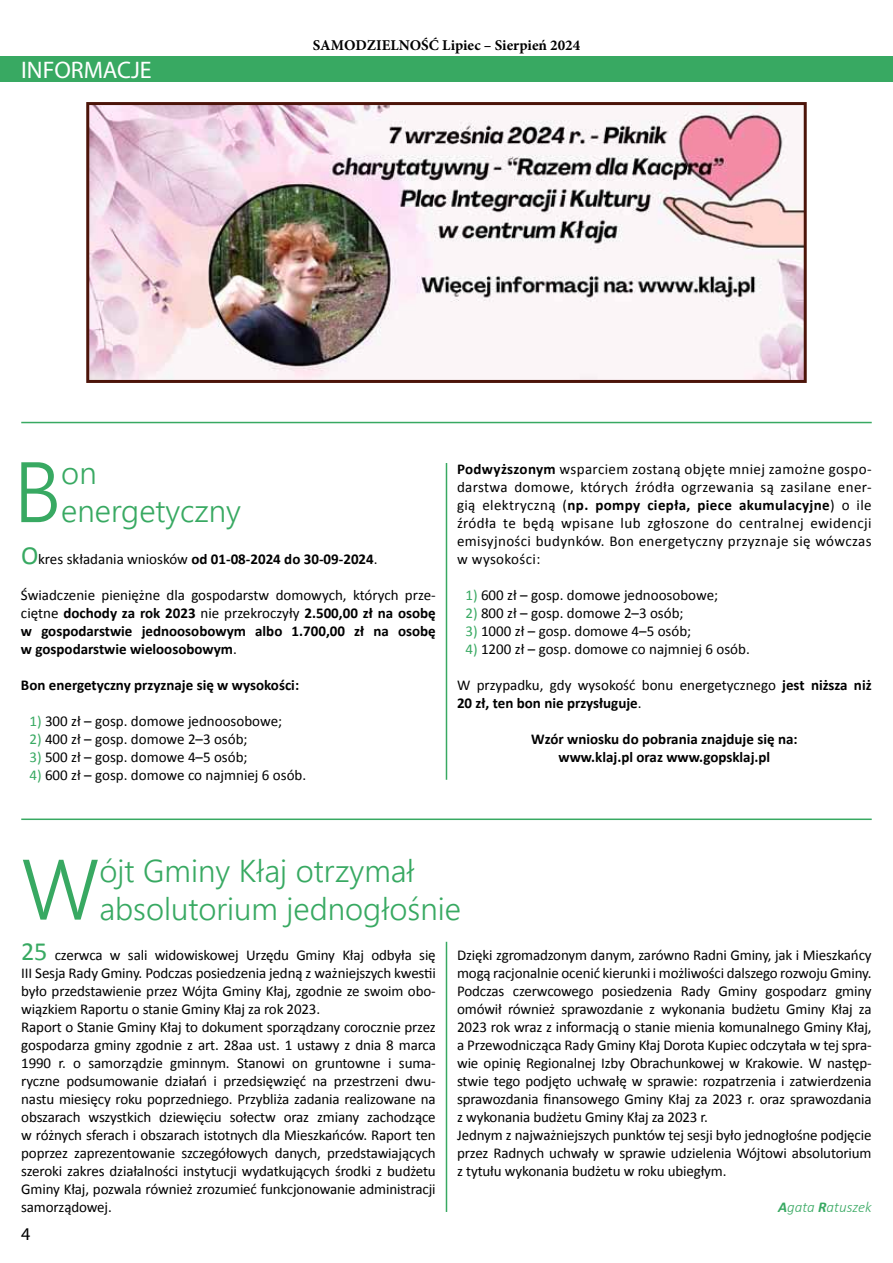
<style>
.page{position:relative;width:893px;height:1263px;background:#fff}
.page>*{position:absolute;margin:0;border:0;box-sizing:border-box;transform-origin:0 0}
.t1{font:300 85.5px "Segoe UI";color:#38a962}
.t2{font:300 31.5px/37.8px "Segoe UI";color:#38a962}
.t3{font:24px "Myriad Pro";color:#fff}
.t4{font:18px "Myriad Pro";color:#000}
.t5{font:15px/18px "Calibri";letter-spacing:-.01em;color:#000}
.t6{font:700 15px/18px "Calibri";color:#000;text-align:justify}
.t7{font:700 15px "Minion Pro";color:#000}
.t8{font:italic 300 15px "Calibri";color:#38a962}
.s1{font-weight:400;font-size:26.25px;color:#38a962}
.s2{font-weight:400}
.s3{color:#38a962}
.s4{font-weight:700}
.s5{font-size:26.25px;color:#38a962}
</style>
<div class="page">
<div style="left:0;top:56px;width:893px;height:26px;background:#38a962"></div>
<hr style="left:446px;top:942px;width:1px;height:270px;background:#38a962">
<hr style="left:446px;top:463px;width:1px;height:317px;background:#38a962">
<hr style="left:21px;top:422px;width:851px;height:1px;background:#38a962">
<hr style="left:21px;top:818px;width:851px;height:2px;background:#38a962">
<img style="left:90px;top:106px;width:713px;height:273px">
<div style="left:86px;top:102px;width:721px;height:281px;border:3px solid #4c1409"></div>
<h3 class="t3" style="left:21px;top:55px;width:132px">INFORMACJE</h3>
<p class="t7" style="left:313px;top:35px;width:269px">SAMODZIELNOŚĆ Lipiec – Sierpień 2024</p>
<h1 class="t1" style="left:14px;top:423px;width:49px">B</h1>
<h2 class="t2" style="left:61px;top:453px;width:181px">on energetyczny</h2>
<p class="t6" style="left:21px;top:550px;width:358px"><span class="s1">O</span><span class="s2">kres składania wniosków</span> od 01-08-2024 do 30-09-2024<span class="s2">.</span></p>
<p class="t6" style="left:21px;top:586px;width:416px"><span class="s2">Świadczenie pieniężne dla gospodarstw domowych, których prze&shy;ciętne</span> dochody za rok 2023 <span class="s2">nie przekroczyły</span> 2.500,00 zł na osobę w gospodarstwie jednoosobowym albo 1.700,00 zł na osobę w gospodarstwie wieloosobowym<span class="s2">.</span></p>
<p class="t6" style="left:21px;top:676px;width:280px">Bon energetyczny przyznaje się w wysokości:</p>
<p class="t5" style="left:30px;top:712px;width:254px"><span class="s3">1)</span> 300 zł – gosp. domowe jednoosobowe;</p>
<p class="t5" style="left:30px;top:730px;width:220px"><span class="s3">2)</span> 400 zł – gosp. domowe 2–3 osób;</p>
<p class="t5" style="left:30px;top:748px;width:220px"><span class="s3">3)</span> 500 zł – gosp. domowe 4–5 osób;</p>
<p class="t5" style="left:30px;top:766px;width:278px"><span class="s3">4)</span> 600 zł – gosp. domowe co najmniej 6 osób.</p>
<p class="t5" style="left:457px;top:460px;width:416px;text-align:justify"><span class="s4">Podwyższonym</span> wsparciem zostaną objęte mniej zamożne gospo&shy;darstwa domowe, których źródła ogrzewania są zasilane ener&shy;gią elektryczną (<span class="s4">np. pompy ciepła, piece akumulacyjne</span>) o ile źródła te będą wpisane lub zgłoszone do centralnej ewidencji emisyjności budynków. Bon energetyczny przyznaje się wówczas w wysokości:</p>
<p class="t5" style="left:465px;top:586px;width:254px"><span class="s3">1)</span> 600 zł – gosp. domowe jednoosobowe;</p>
<p class="t5" style="left:465px;top:604px;width:220px"><span class="s3">2)</span> 800 zł – gosp. domowe 2–3 osób;</p>
<p class="t5" style="left:465px;top:622px;width:227px"><span class="s3">3)</span> 1000 zł – gosp. domowe 4–5 osób;</p>
<p class="t5" style="left:465px;top:640px;width:286px"><span class="s3">4)</span> 1200 zł – gosp. domowe co najmniej 6 osób.</p>
<p class="t5" style="left:457px;top:676px;width:416px">W przypadku, gdy wysokość bonu energetycznego <span class="s4">jest niższa niż<br>20 zł, ten bon nie przysługuje</span>.</p>
<p class="t6" style="left:531px;top:730px;width:268px;text-align:center">Wzór wniosku do pobrania znajduje się na: www.klaj.pl oraz www.gopsklaj.pl</p>
<h1 class="t1" style="left:21px;top:820px;width:80px">W</h1>
<h2 class="t2" style="left:99px;top:851px;width:363px">ójt Gminy Kłaj otrzymał absolutorium jednogłośnie</h2>
<p class="t5" style="left:21px;top:946px;width:416px"><span class="s5">25</span> czerwca w sali widowiskowej Urzędu Gminy Kłaj odbyła się III Sesja Rady Gminy. Podczas posiedzenia jedną z ważniejszych kwestii było przedstawienie przez Wójta Gminy Kłaj, zgodnie ze swoim obo&shy;wiązkiem Raportu o stanie Gminy Kłaj za rok 2023.<br>Raport o Stanie Gminy Kłaj to dokument sporządzany corocznie przez gospodarza gminy zgodnie z art. 28aa ust. 1 ustawy z dnia 8 marca 1990 r. o samorządzie gminnym. Stanowi on gruntowne i suma&shy;ryczne podsumowanie działań i przedsięwzięć na przestrzeni dwu&shy;nastu miesięcy roku poprzedniego. Przybliża zadania realizowane na obszarach wszystkich dziewięciu sołectw oraz zmiany zachodzące w różnych sferach i obszarach istotnych dla Mieszkańców. Raport ten poprzez zaprezentowanie szczegółowych danych, przedstawiających szeroki zakres działalności instytucji wydatkujących środki z budżetu Gminy Kłaj, pozwala również zrozumieć funkcjonowanie administracji samorządowej.</p>
<p class="t5" style="left:457px;top:946px;width:416px">Dzięki zgromadzonym danym, zarówno Radni Gminy, jak i Mieszkańcy mogą racjonalnie ocenić kierunki i możliwości dalszego rozwoju Gminy.<br>Podczas czerwcowego posiedzenia Rady Gminy gospodarz gminy omówił również sprawozdanie z wykonania budżetu Gminy Kłaj za 2023 rok wraz z informacją o stanie mienia komunalnego Gminy Kłaj, a Przewodnicząca Rady Gminy Kłaj Dorota Kupiec odczytała w tej spra&shy;wie opinię Regionalnej Izby Obrachunkowej w Krakowie. W następ&shy;stwie tego podjęto uchwałę w sprawie: rozpatrzenia i zatwierdzenia sprawozdania finansowego Gminy Kłaj za 2023 r. oraz sprawozdania z wykonania budżetu Gminy Kłaj za 2023 r.<br>Jednym z najważniejszych punktów tej sesji było jednogłośne podjęcie przez Radnych uchwały w sprawie udzielenia Wójtowi absolutorium z tytułu wykonania budżetu w roku ubiegłym.</p>
<p class="t8" style="left:778px;top:1197px;width:95px"><span class="s4">A</span>gata <span class="s4">R</span>atuszek</p>
<p class="t4" style="left:21px;top:1223px;width:11px">4</p>
</div>
